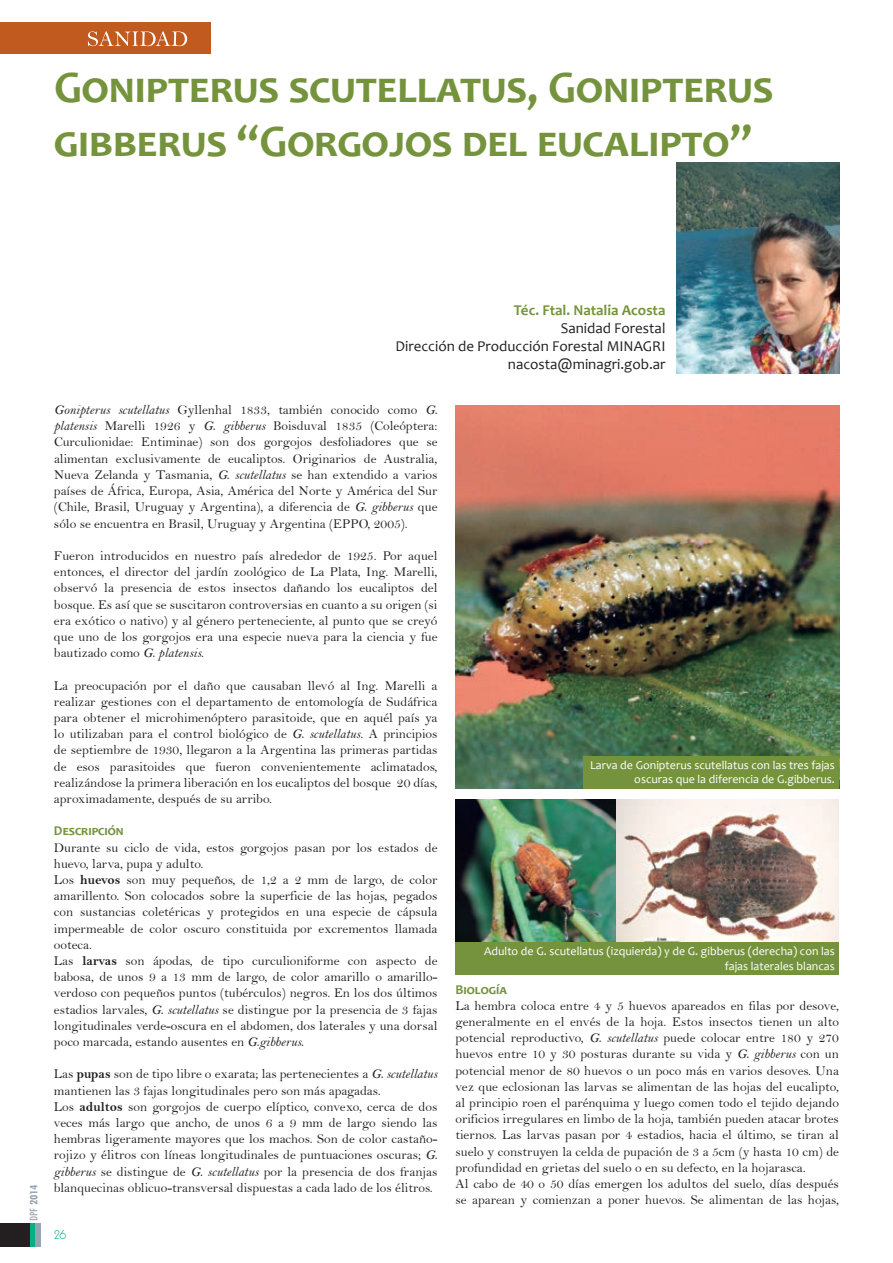
<style>
.page{position:relative;width:893px;height:1263px;background:#fff}
.page>*{position:absolute;margin:0;border:0;box-sizing:border-box;transform-origin:0 0}
.t1{font:700 45px/54px "Candara";color:#75933c}
.t2{font:15px/18px "Candara";color:#231f20;text-align:right}
.t3{font:700 15px "Candara";color:#75933c}
.t4{font:13.5px/16.2px "Bell";color:#231f20;text-align:justify}
.t5{font:700 13.5px "Candara";color:#75933c}
.t6{font:12px/14.4px "Candara";color:#fff;text-align:right}
.t7{font:700 condensed 12px "Tw Cen";color:#95a4b0}
.t8{font:12px "Essence Sans";color:#05b085}
.s1{font-weight:400}
.s2{font-family:"Bell MT Italic"}
.s3{font-family:"Bell MT Bold"}
</style>
<div class="page">
<div style="left:0;top:1223px;width:30px;height:24px;background:#231f20"></div>
<div style="left:30px;top:1223px;width:5px;height:24px;background:#05b085"></div>
<div style="left:35px;top:1223px;width:6px;height:24px;background:#95a4b0"></div>
<div style="left:0;top:23px;width:210px;height:31px;background:#c05a1e"></div>
<svg style="left:88px;top:31px;width:99px;height:15px"></svg>
<img style="left:455px;top:405px;width:384px;height:384px">
<div style="left:583px;top:756px;width:256px;height:33px;background:#75933c"></div>
<img style="left:455px;top:800px;width:162px;height:142px">
<img style="left:617px;top:800px;width:222px;height:142px">
<div style="left:455px;top:942px;width:384px;height:33px;background:#75933c"></div>
<img style="left:676px;top:163px;width:163px;height:210px">
<h1 class="t1" style="left:54px;top:59px;width:721px">Gonipterus scutellatus, Gonipterus gibberus “Gorgojos del eucalipto”</h1>
<p class="t7" style="left:27px;top:1221px;width:38px;rotate:-90deg"><span class="s1">DPF</span> 2014</p>
<p class="t3" style="left:514px;top:300px;width:153px">Téc. Ftal. Natalia Acosta</p>
<p class="t2" style="left:396px;top:318px;width:271px">Sanidad Forestal<br>Dirección de Producción Forestal MINAGRI nacosta@minagri.gob.ar</p>
<p class="t4" style="left:54px;top:402px;width:385px"><span class="s2">Gonipterus scutellatus</span> Gyllenhal 1833, también conocido como <span class="s2">G. platensis</span> Marelli 1926 y <span class="s2">G. gibberus</span> Boisduval 1835 (Coleóptera:<br>Curculionidae: Entiminae) son dos gorgojos desfoliadores que se alimentan exclusivamente de eucaliptos. Originarios de Australia, Nueva Zelanda y Tasmania, <span class="s2">G. scutellatus</span> se han extendido a varios países de África, Europa, Asia, América del Norte y América del Sur (Chile, Brasil, Uruguay y Argentina), a diferencia de <span class="s2">G. gibberus</span> que sólo se encuentra en Brasil, Uruguay y Argentina (EPPO, 2005).</p>
<p class="t4" style="left:54px;top:547px;width:385px">Fueron introducidos en nuestro país alrededor de 1925. Por aquel entonces, el director del jardín zoológico de La Plata, Ing. Marelli, observó la presencia de estos insectos dañando los eucaliptos del bosque. Es así que se suscitaron controversias en cuanto a su origen (si era exótico o nativo) y al género perteneciente, al punto que se creyó que uno de los gorgojos era una especie nueva para la ciencia y fue bautizado como <span class="s2">G. platensis</span>.</p>
<p class="t4" style="left:54px;top:677px;width:385px">La preocupación por el daño que causaban llevó al Ing. Marelli a realizar gestiones con el departamento de entomología de Sudáfrica para obtener el microhimenóptero parasitoide, que en aquél país ya lo utilizaban para el control biológico de <span class="s2">G. scutellatus</span>. A principios de septiembre de 1930, llegaron a la Argentina las primeras partidas de esos parasitoides que fueron convenientemente aclimatados, realizándose la primera liberación en los eucaliptos del bosque 20 días, aproximadamente, después de su arribo.</p>
<p class="t5" style="left:54px;top:822px;width:71px">Descripción</p>
<p class="t4" style="left:54px;top:839px;width:385px;text-align:left">Durante su ciclo de vida, estos gorgojos pasan por los estados de huevo, larva, pupa y adulto.<br>Los <span class="s3">huevos</span> son muy pequeños, de 1,2 a 2 mm de largo, de color amarillento. Son colocados sobre la superficie de las hojas, pegados con sustancias coletéricas y protegidos en una especie de cápsula impermeable de color oscuro constituida por excrementos llamada ooteca.<br>Las <span class="s3">larvas</span> son ápodas, de tipo curculioniforme con aspecto de babosa, de unos 9 a 13 mm de largo, de color amarillo o amarillo&shy;verdoso con pequeños puntos (tubérculos) negros. En los dos últimos estadios larvales, <span class="s2">G. scutellatus</span> se distingue por la presencia de 3 fajas longitudinales verde-oscura en el abdomen, dos laterales y una dorsal poco marcada, estando ausentes en <span class="s2">G.gibberus.</span></p>
<p class="t4" style="left:54px;top:1066px;width:385px;text-align:left">Las <span class="s3">pupas</span> son de tipo libre o exarata; las pertenecientes a <span class="s2">G. scutellatus </span>mantienen las 3 fajas longitudinales pero son más apagadas.<br>Los <span class="s3">adultos</span> son gorgojos de cuerpo elíptico, convexo, cerca de dos veces más largo que ancho, de unos 6 a 9 mm de largo siendo las hembras ligeramente mayores que los machos. Son de color castaño&shy;rojizo y élitros con líneas longitudinales de puntuaciones oscuras; <span class="s2">G. gibberus</span> se distingue de <span class="s2">G. scutellatus</span> por la presencia de dos franjas blanquecinas oblicuo-transversal dispuestas a cada lado de los élitros.</p>
<p class="t6" style="left:590px;top:758px;width:246px">Larva de Gonipterus scutellatus con las tres fajas oscuras que la diferencia de G.gibberus.</p>
<p class="t6" style="left:484px;top:944px;width:352px">Adulto de G. scutellatus (izquierda) y de G. gibberus (derecha) con las fajas laterales blancas</p>
<p class="t5" style="left:455px;top:981px;width:53px">Biología</p>
<p class="t4" style="left:455px;top:997px;width:385px;text-align:left">La hembra coloca entre 4 y 5 huevos apareados en filas por desove, generalmente en el envés de la hoja. Estos insectos tienen un alto potencial reproductivo, <span class="s2">G. scutellatus</span> puede colocar entre 180 y 270 huevos entre 10 y 30 posturas durante su vida y <span class="s2">G. gibberus</span> con un potencial menor de 80 huevos o un poco más en varios desoves. Una vez que eclosionan las larvas se alimentan de las hojas del eucalipto, al principio roen el parénquima y luego comen todo el tejido dejando orificios irregulares en limbo de la hoja, también pueden atacar brotes tiernos. Las larvas pasan por 4 estadios, hacia el último, se tiran al suelo y construyen la celda de pupación de 3 a 5cm (y hasta 10 cm) de profundidad en grietas del suelo o en su defecto, en la hojarasca.<br>Al cabo de 40 o 50 días emergen los adultos del suelo, días después se aparean y comienzan a poner huevos. Se alimentan de las hojas,</p>
<p class="t8" style="left:54px;top:1228px;width:14px">26</p>
</div>
